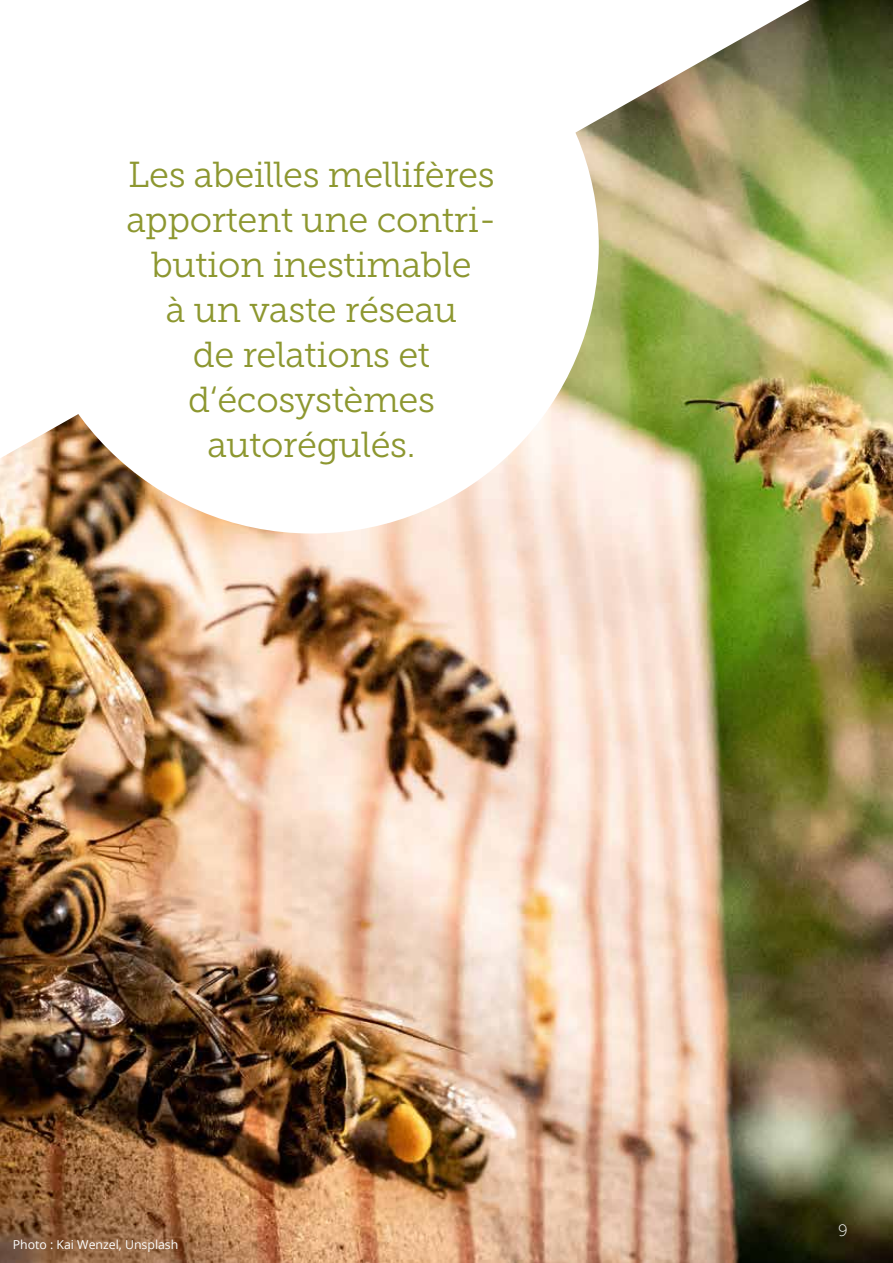
<style>
.page{position:relative;width:893px;height:1263px;background:#fff}
.page>*{position:absolute;margin:0;border:0;box-sizing:border-box;transform-origin:0 0}
.t1{font:36px/45px "Museo Slab 300";letter-spacing:-.01em;color:#8d9730;text-align:center}
.t2{font:16.5px "Museo Slab 100";color:#fff}
.t3{font:12.3px "Open Sans";color:#fff}
</style>
<div class="page">
<img style="left:0;top:0;width:893px;height:1263px">
<svg style="left:24px;top:0;width:575px;height:533px"></svg>
<p class="t1" style="left:127px;top:153px;width:371px">Les abeilles mellifères apportent une contri&shy;bution inestimable<br>à un vaste réseau<br>de relations et d‘écosystèmes autorégulés.</p>
<p class="t3" style="left:13px;top:1236px;width:167px">Photo : Kai Wenzel, Unsplash</p>
<p class="t2" style="left:838px;top:1221px;width:11px">9</p>
</div>
